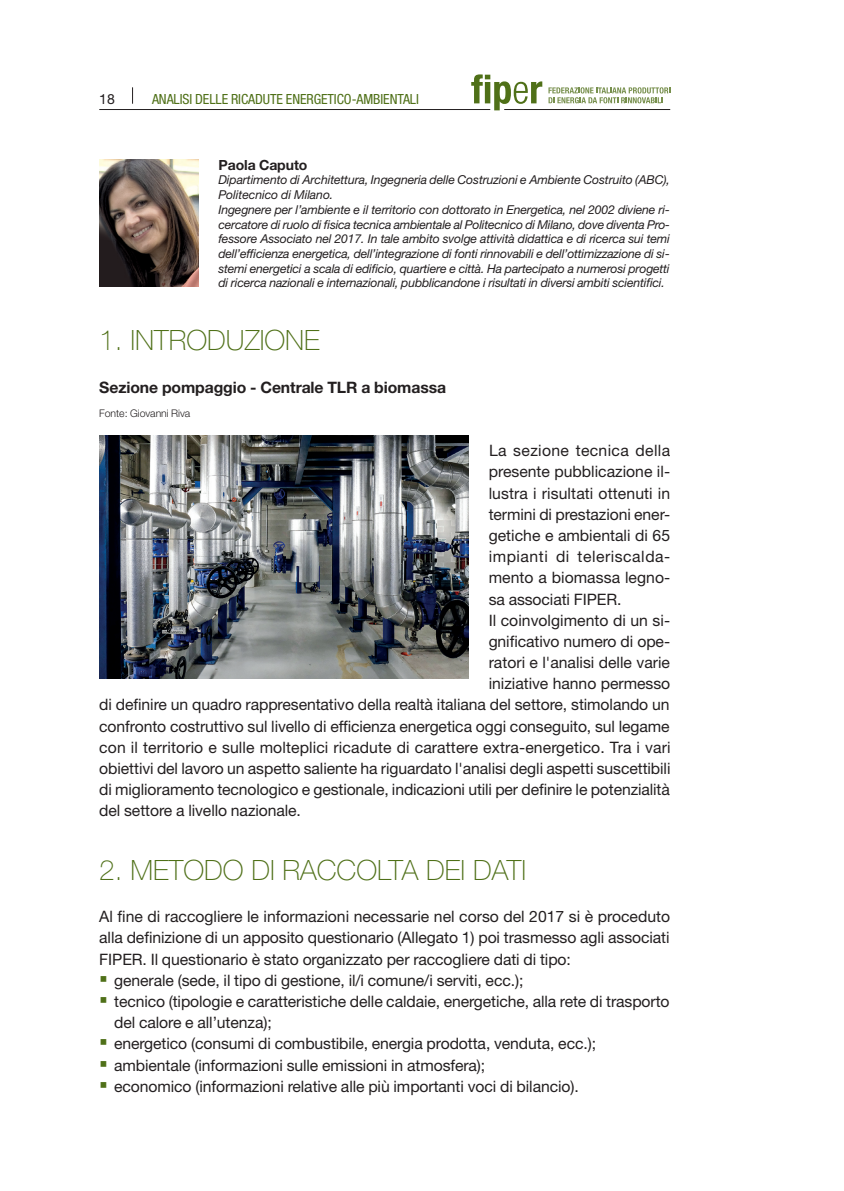
<style>
.page{position:relative;width:844px;height:1191px;background:#fff}
.page>*{position:absolute;margin:0;border:0;box-sizing:border-box;transform-origin:0 0}
.titoli_cap_1{font:100 28px "Helvetica Neue LT Std";color:#4f7018}
.testo_def{font:15.75px/21.2px "Helvetica Neue LT Std";letter-spacing:-.005em;color:#231f20;text-align:justify}
.dida_foto{font:700 15.75px "Helvetica Neue LT Std";letter-spacing:-.005em;color:#231f20}
.testo_def-2{font:condensed 14px "Helvetica Neue LT Std";letter-spacing:-.005em;color:#4f7018}
.testo_def-3{font:700 14px "Helvetica Neue LT Std";letter-spacing:-.005em;color:#231f20}
.testo_def-4{font:14px "Helvetica Neue LT Std";color:#231f20}
.testo_def-5{font:italic 12.25px/14.7px "Helvetica Neue LT Std";letter-spacing:-.01em;color:#231f20}
.dida_foto_piccole{font:300 10.5px "Helvetica Neue LT Std";letter-spacing:-.005em;color:#231f20}
.s1{color:#4f7018}
</style>
<div class="page">
<svg style="left:471px;top:74px;width:71px;height:36px"></svg>
<svg style="left:548px;top:87px;width:122px;height:16px"></svg>
<hr style="left:504px;top:109px;width:166px;height:1px;background:#231f20">
<hr style="left:99px;top:109px;width:391px;height:1px;background:#231f20">
<svg style="left:132px;top:87px;width:1px;height:17px"></svg>
<img style="left:99px;top:435px;width:369px;height:243px">
<img style="left:99px;top:160px;width:99px;height:127px">
<p class="testo_def-4" style="left:99px;top:90px;width:17px">18</p>
<p class="testo_def-2" style="left:152px;top:91px;width:268px">ANALISI DELLE RICADUTE ENERGETICO-AMBIENTALI</p>
<p class="testo_def-3" style="left:218px;top:156px;width:90px">Paola Caputo</p>
<p class="testo_def-5" style="left:218px;top:172px;width:453px">Dipartimento di Architettura, Ingegneria delle Costruzioni e Ambiente Costruito (ABC),<br>Politecnico di Milano.</p>
<p class="testo_def-5" style="left:218px;top:202px;width:453px;text-align:justify">Ingegnere per l’ambiente e il territorio con dottorato in Energetica, nel 2002 diviene ri&shy;cercatore di ruolo di fisica tecnica ambientale al Politecnico di Milano, dove diventa Pro&shy;fessore Associato nel 2017. In tale ambito svolge attività didattica e di ricerca sui temi dell’efficienza energetica, dell’integrazione di fonti rinnovabili e dell’ottimizzazione di si&shy;stemi energetici a scala di edificio, quartiere e città. Ha partecipato a numerosi progetti di ricerca nazionali e internazionali, pubblicandone i risultati in diversi ambiti scientifici.</p>
<p class="titoli_cap_1" style="left:99px;top:324px;width:222px">1. INTRODUZIONE</p>
<p class="dida_foto" style="left:99px;top:377px;width:348px">Sezione pompaggio - Centrale TLR a biomassa</p>
<p class="dida_foto_piccole" style="left:99px;top:407px;width:93px">Fonte: Giovanni Riva</p>
<p class="testo_def" style="left:488px;top:440px;width:183px">La sezione tecnica della presente pubblicazione il&shy;lustra i risultati ottenuti in termini di prestazioni ener&shy;getiche e ambientali di 65 impianti di teleriscalda&shy;mento a biomassa legno&shy;sa associati FIPER.</p>
<p class="testo_def" style="left:488px;top:609px;width:183px">Il coinvolgimento di un si-</p>
<p class="testo_def" style="left:488px;top:630px;width:183px">gnificativo numero di ope-</p>
<p class="testo_def" style="left:488px;top:651px;width:183px">ratori e l'analisi delle varie</p>
<p class="testo_def" style="left:488px;top:673px;width:183px">iniziative hanno permesso</p>
<p class="testo_def" style="left:99px;top:694px;width:571px">di definire un quadro rappresentativo della realtà italiana del settore, stimolando un</p>
<p class="testo_def" style="left:99px;top:715px;width:571px">confronto costruttivo sul livello di efficienza energetica oggi conseguito, sul legame</p>
<p class="testo_def" style="left:99px;top:736px;width:572px">con il territorio e sulle molteplici ricadute di carattere extra-energetico. Tra i vari</p>
<p class="testo_def" style="left:99px;top:757px;width:572px">obiettivi del lavoro un aspetto saliente ha riguardato l'analisi degli aspetti suscettibili</p>
<p class="testo_def" style="left:99px;top:778px;width:572px">di miglioramento tecnologico e gestionale, indicazioni utili per definire le potenzialità</p>
<p class="testo_def" style="left:99px;top:800px;width:203px">del settore a livello nazionale.</p>
<p class="titoli_cap_1" style="left:99px;top:854px;width:428px">2. METODO DI RACCOLTA DEI DATI</p>
<p class="testo_def" style="left:99px;top:906px;width:572px">Al fine di raccogliere le informazioni necessarie nel corso del 2017 si è proceduto alla definizione di un apposito questionario (Allegato 1) poi trasmesso agli associati FIPER. Il questionario è stato organizzato per raccogliere dati di tipo:</p>
<p class="testo_def" style="left:99px;top:969px;width:425px"><span class="s1">▪</span> generale (sede, il tipo di gestione, il/i comune/i serviti, ecc.);</p>
<p class="testo_def" style="left:114px;top:990px;width:557px;text-indent:-15px"><span class="s1">▪</span> tecnico (tipologie e caratteristiche delle caldaie, energetiche, alla rete di trasporto del calore e all’utenza);</p>
<p class="testo_def" style="left:99px;top:1033px;width:498px"><span class="s1">▪</span> energetico (consumi di combustibile, energia prodotta, venduta, ecc.);</p>
<p class="testo_def" style="left:99px;top:1054px;width:387px"><span class="s1">▪</span> ambientale (informazioni sulle emissioni in atmosfera);</p>
<p class="testo_def" style="left:99px;top:1075px;width:481px"><span class="s1">▪</span> economico (informazioni relative alle più importanti voci di bilancio).</p>
</div>
